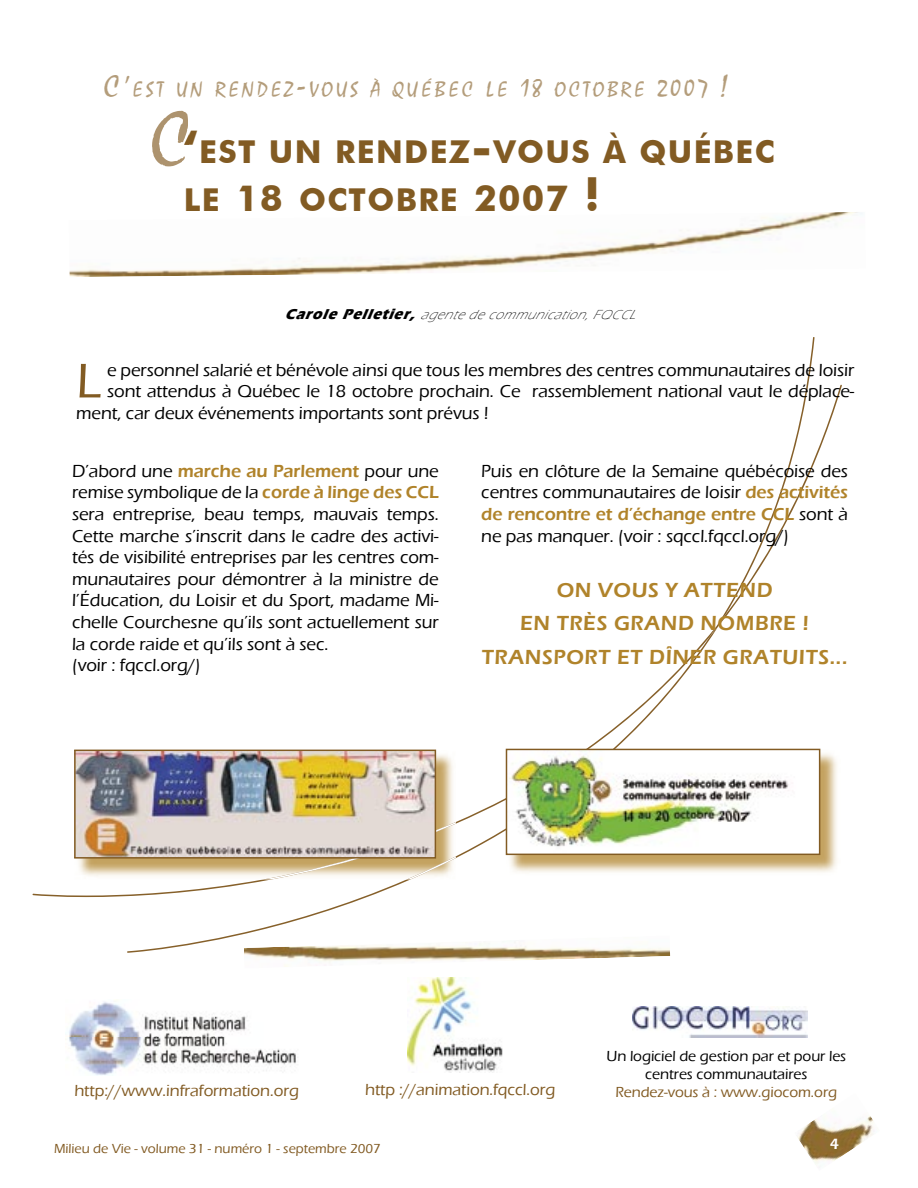
<style>
.page{position:relative;width:918px;height:1188px;background:#fff}
.page>*{position:absolute;margin:0;border:0;box-sizing:border-box;transform-origin:0 0}
.t1{font:500 50.4px "Eras ITC";color:#825b23}
.t2{font:700 31.5px "Futura BT";letter-spacing:.045em;color:#825b23}
.t3{font:600 21px/33.8px "Eras ITC";letter-spacing:.03em;color:#b0832a;text-align:center}
.t4{font:21px "Staccato 222 BT";letter-spacing:.1em;color:#b49d7b}
.t5{font:500 18px/21.6px "Eras ITC";letter-spacing:-.005em;color:#000}
.t6{font:500 16.5px "Eras ITC";letter-spacing:-.005em;color:#825b23}
.t7{font:600 15.3px "Eras ITC";color:#fff}
.t8{font:500 15px/18px "Eras ITC";letter-spacing:-.005em;color:#000;text-align:center}
.t9{font:500 15px "Eras ITC";letter-spacing:-.005em;color:#825b23}
.t10{font:italic 300 13.5px "Eras ITC";color:#000}
.t11{font:500 13.5px "Eras ITC";color:#825b23}
.s1{font-size:30px}
.s2{font-size:24px}
.s3{font-family:"Staccato 222 BT";font-weight:400;font-size:76.5px;color:#ad936e}
.s4{font-size:45px}
.s5{font-size:36px}
.s6{font-family:"Eras IT Cby BT";font-weight:700;font-size:15px}
.s7{font-weight:600;color:#b0832a}
</style>
<div class="page">
<img style="left:407px;top:978px;width:96px;height:94px">
<img style="left:69px;top:1002px;width:227px;height:73px">
<img style="left:632px;top:1006px;width:175px;height:31px">
<img style="left:797px;top:1116px;width:77px;height:48px">
<svg style="left:127px;top:337px;width:688px;height:616px"></svg>
<svg style="left:709px;top:614px;width:17px;height:23px"></svg>
<img style="left:69px;top:212px;width:793px;height:65px">
<svg style="left:184px;top:131px;width:3px;height:28px"></svg>
<img style="left:506px;top:749px;width:331px;height:126px">
<img style="left:506px;top:749px;width:314px;height:106px">
<img style="left:78px;top:750px;width:378px;height:129px">
<img style="left:264px;top:822px;width:192px;height:57px">
<img style="left:407px;top:856px;width:49px;height:23px">
<img style="left:74px;top:750px;width:362px;height:109px">
<img style="left:244px;top:935px;width:426px;height:32px">
<p class="t4" style="left:103px;top:77px;width:627px"><span class="s1">C’</span>EST UN RENDEZ<span class="s1">-</span>VOUS À QUÉBEC LE <span class="s2">18</span> OCTOBRE <span class="s2">2007</span> <span class="s1">!</span></p>
<h2 class="t2" style="left:149px;top:133px;width:628px"><span class="s3">C</span><span class="s4">‘</span>EST UN RENDEZ<span class="s4">-</span>VOUS À QUÉBEC</h2>
<h2 class="t2" style="left:184px;top:181px;width:417px">LE <span class="s5">18</span> OCTOBRE <span class="s5">2007</span> <span class="s4">!</span></h2>
<p class="t10" style="left:285px;top:307px;width:359px"><span class="s6">CarolePelletier,</span>agentedecommunication,FQCCL</p>
<h1 class="t1" style="left:76px;top:353px;width:26px">L</h1>
<p class="t5" style="left:107px;top:359px;width:749px">e personnel salarié et bénévole ainsi que tous les membres des centres communautaires de loisir</p>
<p class="t5" style="left:107px;top:381px;width:749px">sont attendus à Québec le 18 octobre prochain. Ce rassemblement national vaut le déplace-</p>
<p class="t5" style="left:76px;top:403px;width:414px">ment, car deux événements importants sont prévus !</p>
<p class="t5" style="left:72px;top:460px;width:368px">D’abord une <span class="s7">marche au Parlement</span> pour une remise symbolique de la <span class="s7">corde à linge des CCL </span>sera entreprise, beau temps, mauvais temps.<br>Cette marche s’inscrit dans le cadre des activi&shy;tés de visibilité entreprises par les centres com&shy;munautaires pour démontrer à la ministre de l’Éducation, du Loisir et du Sport, madame Mi&shy;chelle Courchesne qu’ils sont actuellement sur la corde raide et qu’ils sont à sec.<br>(voir : fqccl.org/)</p>
<p class="t5" style="left:481px;top:460px;width:368px;text-align:justify">Puis en clôture de la Semaine québécoise des centres communautaires de loisir <span class="s7">des activités de rencontre et d’échange entre CCL</span> sont à ne pas manquer. (voir : sqccl.fqccl.org/)</p>
<p class="t3" style="left:482px;top:573px;width:367px">ON VOUS Y ATTEND<br>EN TRÈS GRAND NOMBRE !<br>TRANSPORT ET DÎNER GRATUITS...</p>
<p class="t6" style="left:74px;top:1081px;width:226px">http://www.infraformation.org</p>
<p class="t6" style="left:365px;top:1081px;width:192px">http ://animation.fqccl.org</p>
<p class="t11" style="left:54px;top:1141px;width:328px">Milieu de Vie - volume 31 - numéro 1 - septembre 2007</p>
<p class="t8" style="left:607px;top:1047px;width:241px">Un logiciel de gestion par et pour les centres communautaires</p>
<p class="t9" style="left:615px;top:1083px;width:223px">Rendez-vous à : www.giocom.org</p>
<p class="t7" style="left:830px;top:1135px;width:11px">4</p>
</div>
